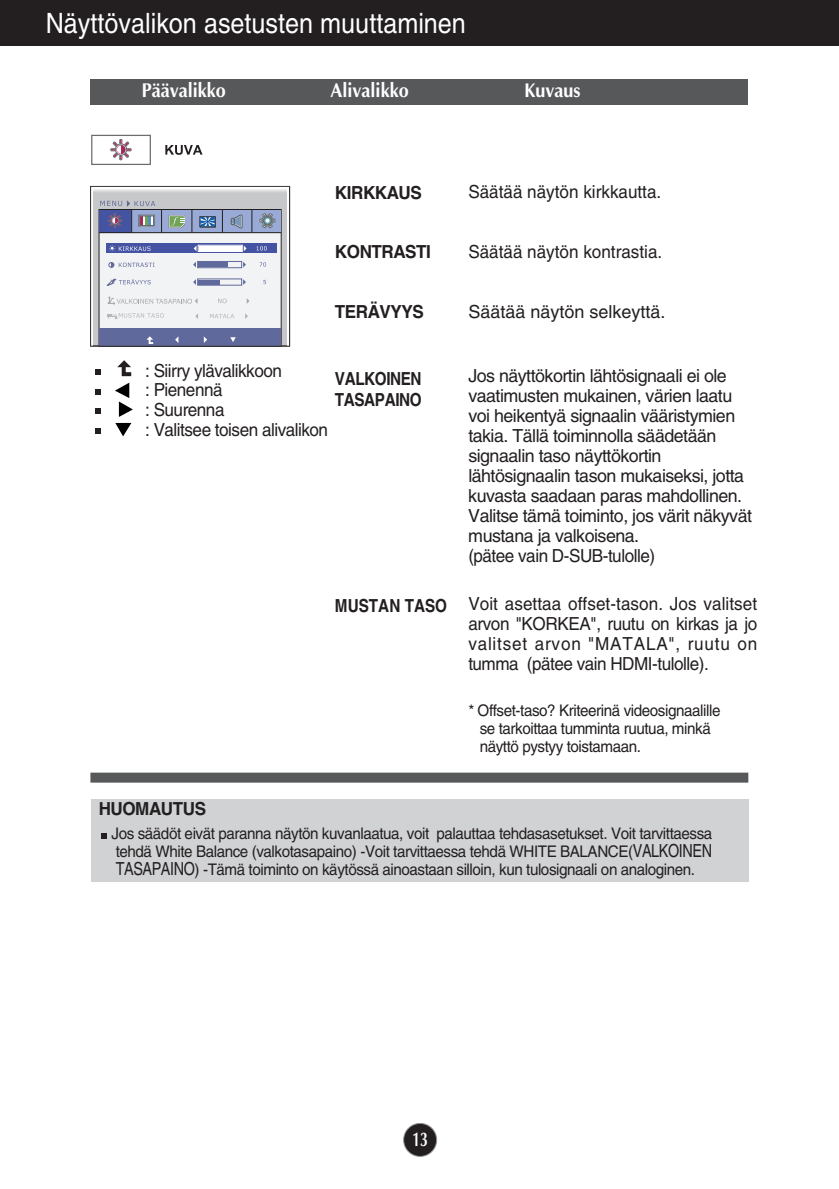
<style>
.page{position:relative;width:839px;height:1189px;background:#fff}
.page>*{position:absolute;margin:0;border:0;box-sizing:border-box;transform-origin:0 0}
.t1{font:28px "Helvetica";color:#fff;scale:.9 1}
.t2{font:700 20px "Optima";color:#fff;scale:.9 1}
.t3{font:700 20px "Optima";color:#fff;scale:.7 1}
.t4{font:18px/20px "Helvetica";letter-spacing:-.03em;color:#231f20}
.t5{font:18px/20px "Helvetica";letter-spacing:-.03em;color:#231f20;text-align:justify;scale:.95 1}
.t6{font:18px "Helvetica";color:#231f20;scale:.95 1}
.t7{font:700 18px "Helvetica";letter-spacing:-.03em;color:#231f20;scale:.95 1}
.t8{font:18px "Helvetica";color:#231f20}
.t9{font:700 18px/20px "Helvetica";letter-spacing:-.03em;color:#231f20;scale:.85 1}
.t10{font:700 18px "Helvetica";color:#231f20;scale:.85 1}
.t11{font:16px/18px "Helvetica";letter-spacing:-.03em;color:#231f20;scale:.95 1}
.s1{font-size:18px}
</style>
<div class="page">
<div style="left:403px;top:1123px;width:33px;height:33px;background:#231f20;border-radius:50%"></div>
<div style="left:403px;top:1123px;width:34px;height:34px;border:2px solid #939598;border-radius:50%"></div>
<div style="left:0;top:0;width:839px;height:45px;background:#231f20"></div>
<div style="left:90px;top:80px;width:658px;height:25px;background:#57585a"></div>
<div style="left:90px;top:772px;width:658px;height:10px;background:#57585a"></div>
<div style="left:91px;top:135px;width:60px;height:30px;border:1px solid #6c6d70"></div>
<svg style="left:111px;top:139px;width:20px;height:21px"></svg>
<svg style="left:165px;top:145px;width:37px;height:10px"></svg>
<div style="left:91px;top:187px;width:199px;height:159px;background:#c7c8ca"></div>
<svg style="left:93px;top:188px;width:194px;height:4px"></svg>
<hr style="left:91px;top:187px;width:2px;height:158px;background:#fff">
<hr style="left:287px;top:187px;width:2px;height:158px;background:#fff">
<div style="left:99px;top:209px;width:182px;height:137px;background:#f2f3f4"></div>
<div style="left:99px;top:209px;width:182px;height:137px;border:1px solid #231f20"></div>
<div style="left:99px;top:328px;width:182px;height:17px;background:#5f699b"></div>
<div style="left:90px;top:186px;width:200px;height:161px;border:1px solid #393735"></div>
<svg style="left:204px;top:336px;width:3px;height:7px"></svg>
<svg style="left:230px;top:337px;width:6px;height:5px"></svg>
<svg style="left:175px;top:337px;width:3px;height:6px"></svg>
<div style="left:99px;top:210px;width:182px;height:22px;background:#9aaad6"></div>
<svg style="left:161px;top:210px;width:1px;height:22px"></svg>
<svg style="left:251px;top:209px;width:1px;height:23px"></svg>
<div style="left:99px;top:210px;width:32px;height:22px;background:#4553a3"></div>
<hr style="left:99px;top:232px;width:182px;height:1px;background:#231f20">
<svg style="left:260px;top:213px;width:15px;height:15px"></svg>
<svg style="left:259px;top:262px;width:7px;height:5px"></svg>
<div style="left:197px;top:261px;width:45px;height:7px;border:1px solid #5f699b"></div>
<div style="left:198px;top:262px;width:29px;height:5px;background:#5f699b"></div>
<svg style="left:146px;top:336px;width:8px;height:8px"></svg>
<svg style="left:243px;top:279px;width:3px;height:6px"></svg>
<svg style="left:193px;top:279px;width:3px;height:6px"></svg>
<div style="left:197px;top:279px;width:45px;height:6px;border:1px solid #5f699b"></div>
<hr style="left:198px;top:280px;width:22px;height:4px;background:#5f699b">
<svg style="left:245px;top:313px;width:3px;height:6px"></svg>
<svg style="left:192px;top:210px;width:1px;height:23px"></svg>
<svg style="left:222px;top:209px;width:1px;height:24px"></svg>
<svg style="left:168px;top:215px;width:17px;height:13px"></svg>
<svg style="left:199px;top:216px;width:17px;height:12px"></svg>
<svg style="left:231px;top:215px;width:11px;height:13px"></svg>
<div style="left:106px;top:243px;width:171px;height:10px;background:#4553a3"></div>
<svg style="left:257px;top:246px;width:10px;height:4px"></svg>
<div style="left:198px;top:245px;width:44px;height:7px;border:1px solid #fff"></div>
<div style="left:199px;top:246px;width:42px;height:5px;background:#fff"></div>
<svg style="left:218px;top:299px;width:9px;height:4px"></svg>
<svg style="left:100px;top:200px;width:55px;height:33px"></svg>
<svg style="left:109px;top:262px;width:46px;height:5px"></svg>
<svg style="left:107px;top:279px;width:44px;height:7px"></svg>
<svg style="left:109px;top:245px;width:42px;height:6px"></svg>
<svg style="left:108px;top:313px;width:56px;height:6px"></svg>
<svg style="left:210px;top:314px;width:24px;height:4px"></svg>
<svg style="left:108px;top:296px;width:89px;height:9px"></svg>
<svg style="left:95px;top:428px;width:6px;height:6px"></svg>
<svg style="left:95px;top:408px;width:6px;height:6px"></svg>
<svg style="left:95px;top:389px;width:6px;height:5px"></svg>
<svg style="left:95px;top:369px;width:6px;height:6px"></svg>
<svg style="left:115px;top:360px;width:18px;height:57px"></svg>
<svg style="left:115px;top:423px;width:16px;height:13px"></svg>
<div style="left:91px;top:799px;width:658px;height:82px;background:#d1d2d4"></div>
<svg style="left:101px;top:833px;width:5px;height:5px"></svg>
<h1 class="t1" style="left:46px;top:13px;width:468px">Näyttövalikon asetusten muuttaminen</h1>
<p class="t2" style="left:142px;top:82px;width:95px">Päävalikko</p>
<p class="t2" style="left:330px;top:82px;width:88px">Alivalikko</p>
<p class="t2" style="left:524px;top:82px;width:64px">Kuvaus</p>
<p class="t7" style="left:335px;top:186px;width:93px">KIRKKAUS</p>
<p class="t7" style="left:335px;top:245px;width:102px">KONTRASTI</p>
<p class="t7" style="left:335px;top:305px;width:95px">TERÄVYYS</p>
<p class="t5" style="left:145px;top:362px;width:194px;text-align:left">: Siirry ylävalikkoon<br>: Pienennä<br>: Suurenna<br>: Valitsee toisen alivalikon</p>
<p class="t9" style="left:335px;top:371px;width:103px">VALKOINEN<br>TASAPAINO</p>
<p class="t10" style="left:335px;top:599px;width:133px">MUSTAN TASO</p>
<p class="t6" style="left:468px;top:185px;width:205px">Säätää näytön kirkkautta.</p>
<p class="t6" style="left:468px;top:245px;width:206px">Säätää näytön kontrastia.</p>
<p class="t8" style="left:468px;top:305px;width:199px">Säätää näytön selkeyttä.</p>
<p class="t4" style="left:468px;top:367px;width:285px">Jos näyttökortin lähtösignaali ei ole vaatimusten mukainen, värien laatu voi heikentyä signaalin vääristymien takia. Tällä toiminnolla säädetään signaalin taso näyttökortin lähtösignaalin tason mukaiseksi, jotta kuvasta saadaan paras mahdollinen.<br>Valitse tämä toiminto, jos värit näkyvät mustana ja valkoisena.<br>(pätee vain D-SUB-tulolle)</p>
<p class="t5" style="left:468px;top:595px;width:306px">Voit asettaa offset-tason. Jos valitset arvon "KORKEA", ruutu on kirkas ja jo valitset arvon "MATALA", ruutu on tumma (pätee vain HDMI-tulolle).</p>
<p class="t11" style="left:480px;top:703px;width:255px;text-indent:-11px">* Offset-taso? Kriteerinä videosignaalille se tarkoittaa tumminta ruutua, minkä näyttö pystyy toistamaan.</p>
<p class="t7" style="left:99px;top:802px;width:114px">HUOMAUTUS</p>
<p class="t11" style="left:112px;top:825px;width:634px;text-align:justify">Jos säädöt eivät paranna näytön kuvanlaatua, voit palauttaa tehdasasetukset. Voit tarvittaessa tehdä White Balance (valkotasapaino) -Voit tarvittaessa tehdä WHITE BALANCE(<span class="s1">VALKOINEN TASAPAINO</span>) -Tämä toiminto on käytössä ainoastaan silloin, kun tulosignaali on analoginen.</p>
<p class="t3" style="left:412px;top:1131px;width:23px">13</p>
</div>
